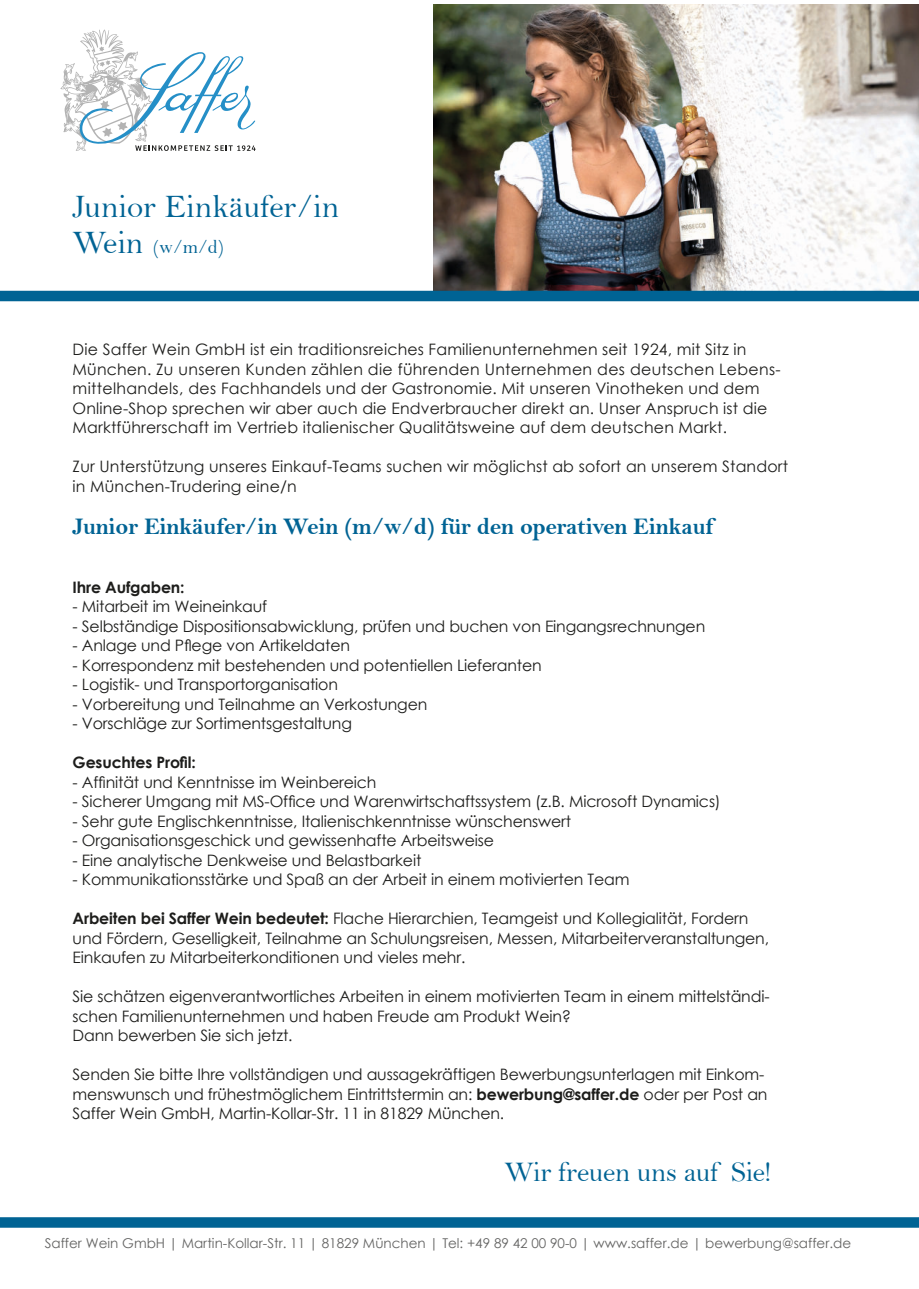
<style>
.page{position:relative;width:919px;height:1289px;background:#fff}
.page>*{position:absolute;margin:0;border:0;box-sizing:border-box;transform-origin:0 0}
.t1{font:33px "Bell";color:#006394}
.t2{font:28.5px "Bell";letter-spacing:-.01em;color:#006394}
.t3{font:24px "Bell MT Bold";letter-spacing:-.01em;color:#006394}
.t4{font:19.5px "Bell";color:#006394}
.t5{font:15.75px/19.5px "Century Gothic";letter-spacing:-.01em;color:#1d1d1b}
.t6{font:15.75px/19.5px "Century Gothic";letter-spacing:.01em;color:#1d1d1b}
.t7{font:700 15.75px "Century Gothic";letter-spacing:-.01em;color:#1d1d1b}
.t8{font:13.5px "Century Gothic";color:#646463}
.s1{font-size:33px}
.s2{font-weight:700}
</style>
<div class="page">
<img style="left:434px;top:4px;width:484px;height:287px">
<svg style="left:60px;top:30px;width:196px;height:121px"></svg>
<div style="left:0;top:291px;width:918px;height:10px;background:#006394"></div>
<div style="left:0;top:1217px;width:918px;height:10px;background:#006394"></div>
<h1 class="t1" style="left:73px;top:194px;width:268px">Junior Einkäufer/in</h1>
<p class="t4" style="left:73px;top:239px;width:153px"><span class="s1">Wein</span> (w/m/d)</p>
<p class="t6" style="left:73px;top:341px;width:709px">Die Saffer Wein GmbH ist ein traditionsreiches Familienunternehmen seit 1924, mit Sitz in München. Zu unseren Kunden zählen die führenden Unternehmen des deutschen Lebens&shy;mittelhandels, des Fachhandels und der Gastronomie. Mit unseren Vinotheken und dem Online-Shop sprechen wir aber auch die Endverbraucher direkt an. Unser Anspruch ist die Marktführerschaft im Vertrieb italienischer Qualitätsweine auf dem deutschen Markt.</p>
<p class="t6" style="left:73px;top:458px;width:716px">Zur Unterstützung unseres Einkauf-Teams suchen wir möglichst ab sofort an unserem Standort in München-Trudering eine/n</p>
<h3 class="t3" style="left:73px;top:517px;width:642px">Junior Einkäufer/in Wein (m/w/d) für den operativen Einkauf</h3>
<p class="t7" style="left:73px;top:581px;width:113px">Ihre Aufgaben:</p>
<p class="t5" style="left:73px;top:598px;width:196px">- Mitarbeit im Weineinkauf</p>
<p class="t5" style="left:73px;top:617px;width:634px">- Selbständige Dispositionsabwicklung, prüfen und buchen von Eingangsrechnungen</p>
<p class="t5" style="left:73px;top:635px;width:279px">- Anlage und Pflege von Artikeldaten</p>
<p class="t5" style="left:73px;top:656px;width:470px">- Korrespondenz mit bestehenden und potentiellen Lieferanten</p>
<p class="t5" style="left:73px;top:676px;width:267px">- Logistik- und Transportorganisation</p>
<p class="t5" style="left:73px;top:695px;width:356px">- Vorbereitung und Teilnahme an Verkostungen</p>
<p class="t5" style="left:73px;top:715px;width:281px">- Vorschläge zur Sortimentsgestaltung</p>
<p class="t7" style="left:73px;top:750px;width:125px">Gesuchtes Profil:</p>
<p class="t5" style="left:73px;top:772px;width:305px">- Affinität und Kenntnisse im Weinbereich</p>
<p class="t5" style="left:73px;top:791px;width:649px">- Sicherer Umgang mit MS-Office und Warenwirtschaftssystem (z.B. Microsoft Dynamics)</p>
<p class="t5" style="left:73px;top:812px;width:500px">- Sehr gute Englischkenntnisse, Italienischkenntnisse wünschenswert</p>
<p class="t5" style="left:73px;top:832px;width:423px">- Organisationsgeschick und gewissenhafte Arbeitsweise</p>
<p class="t5" style="left:73px;top:850px;width:350px">- Eine analytische Denkweise und Belastbarkeit</p>
<p class="t5" style="left:73px;top:871px;width:558px">- Kommunikationsstärke und Spaß an der Arbeit in einem motivierten Team</p>
<p class="t5" style="left:73px;top:910px;width:698px"><span class="s2">Arbeiten bei Saffer Wein bedeutet:</span> Flache Hierarchien, Teamgeist und Kollegialität, Fordern und Fördern, Geselligkeit, Teilnahme an Schulungsreisen, Messen, Mitarbeiterveranstaltungen,<br>Einkaufen zu Mitarbeiterkonditionen und vieles mehr.</p>
<p class="t5" style="left:73px;top:988px;width:698px">Sie schätzen eigenverantwortliches Arbeiten in einem motivierten Team in einem mittelständi&shy;schen Familienunternehmen und haben Freude am Produkt Wein?<br>Dann bewerben Sie sich jetzt.</p>
<p class="t5" style="left:73px;top:1064px;width:696px">Senden Sie bitte Ihre vollständigen und aussagekräftigen Bewerbungsunterlagen mit Einkom&shy;menswunsch und frühestmög lichem Eintrittstermin an: <span class="s2">bewerbung@saffer.de</span> oder per Post an<br>Saffer Wein GmbH, Martin-Kollar-Str. 11 in 81829 München.</p>
<h2 class="t2" style="left:504px;top:1161px;width:268px">Wir freuen uns auf Sie!</h2>
<p class="t8" style="left:45px;top:1237px;width:808px">Saffer Wein GmbH | Martin-Kollar-Str. 11 | 81829 München | Tel: +49 89 42 00 90-0 | www.saffer.de | bewerbung@saffer.de</p>
</div>
